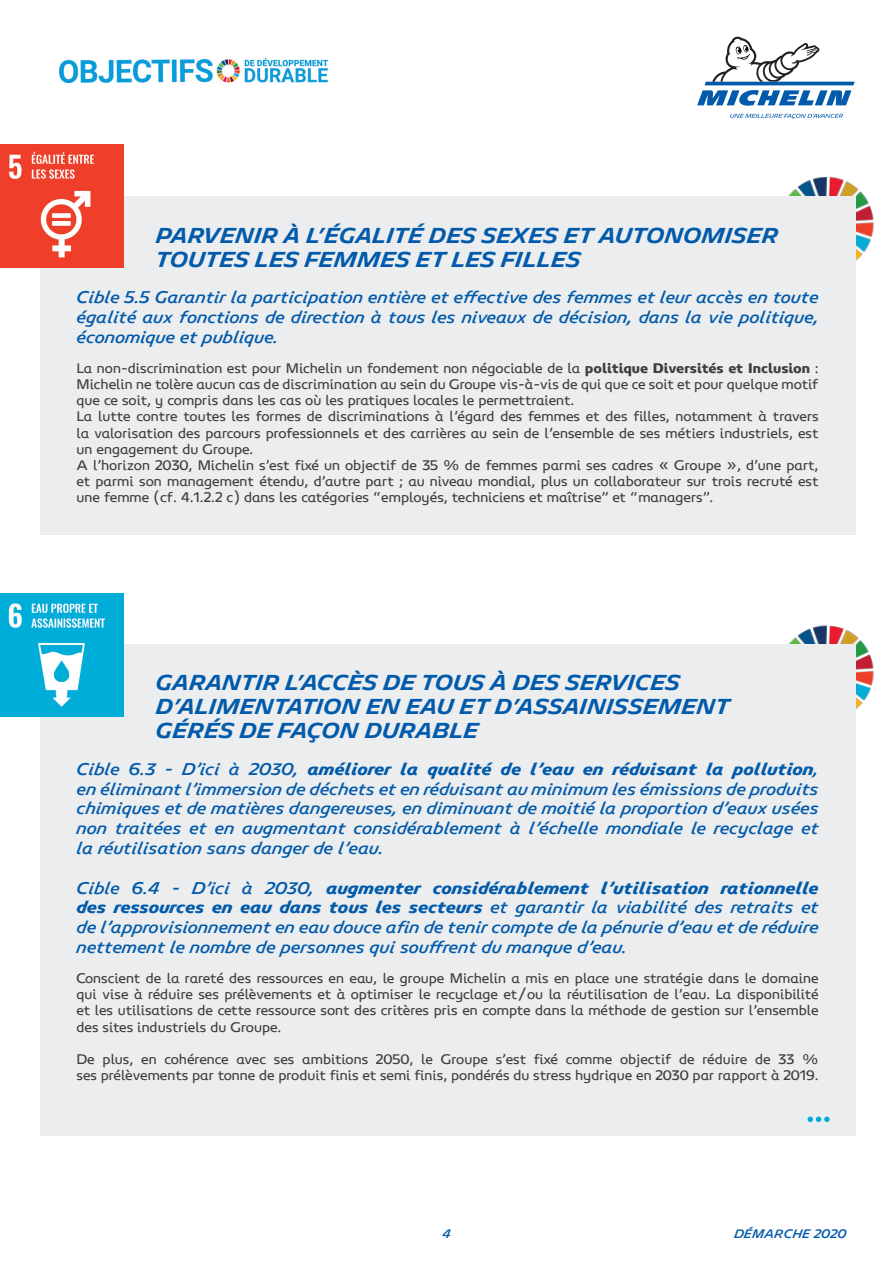
<style>
.page{position:relative;width:893px;height:1263px;background:#fff}
.page>*{position:absolute;margin:0;border:0;box-sizing:border-box;transform-origin:0 0}
.t1{font:600 21px/24px "Michelin Unit Titling";color:#015aaa;scale:.9 1}
.t2{font:italic 500 16.5px/19.8px "Michelin Unit Text";color:#015aaa;text-align:justify}
.t3{font:13.5px/16.2px "Michelin Unit Text";color:#3e3e3f}
.t4{font:italic 500 12px "Michelin Unit Text";color:#015aaa}
.s1{font-weight:700}
</style>
<div class="page">
<img style="left:788px;top:176px;width:86px;height:98px">
<img style="left:778px;top:625px;width:96px;height:97px">
<div style="left:40px;top:196px;width:815px;height:339px;background:#ebedef"></div>
<div style="left:40px;top:645px;width:815px;height:491px;background:#ebedef"></div>
<svg style="left:730px;top:114px;width:113px;height:5px"></svg>
<svg style="left:697px;top:37px;width:158px;height:69px"></svg>
<img style="left:0;top:145px;width:123px;height:123px">
<img style="left:0;top:593px;width:123px;height:123px">
<img style="left:59px;top:58px;width:269px;height:26px">
<svg style="left:807px;top:1116px;width:23px;height:6px"></svg>
<h1 class="t1" style="left:156px;top:224px;width:693px">PARVENIR À L’ÉGALITÉ DES SEXES ET AUTONOMISER<br>TOUTES LES FEMMES ET LES FILLES</h1>
<p class="t2" style="left:77px;top:287px;width:744px">Cible 5.5 Garantir la participation entière et effective des femmes et leur accès en toute égalité aux fonctions de direction à tous les niveaux de décision, dans la vie politique, économique et publique.</p>
<p class="t3" style="left:77px;top:360px;width:743px">La non-discrimination est pour Michelin un fondement non négociable de la <span class="s1">politique Diversités et Inclusion</span> :<br>Michelin ne tolère aucun cas de discrimination au sein du Groupe vis-à-vis de qui que ce soit et pour quelque motif que ce soit, y compris dans les cas où les pratiques locales le permettraient.<br>La lutte contre toutes les formes de discriminations à l’égard des femmes et des filles, notamment à travers la valorisation des parcours professionnels et des carrières au sein de l’ensemble de ses métiers industriels, est un engagement du Groupe.<br>A l’horizon 2030, Michelin s’est fixé un objectif de 35 % de femmes parmi ses cadres « Groupe », d’une part, et parmi son management étendu, d’autre part ; au niveau mondial, plus un collaborateur sur trois recruté est une femme (cf. 4.1.2.2 c) dans les catégories “employés, techniciens et maîtrise” et “managers”.</p>
<h1 class="t1" style="left:156px;top:671px;width:639px">GARANTIR L’ACCÈS DE TOUS À DES SERVICES<br>D’ALIMENTATION EN EAU ET D’ASSAINISSEMENT<br>GÉRÉS DE FAÇON DURABLE</h1>
<p class="t2" style="left:77px;top:759px;width:744px">Cible 6.3 - D’ici à 2030, <span class="s1">améliorer la qualité de l’eau en réduisant la pollution</span>, en éliminant l’immersion de déchets et en réduisant au minimum les émissions de produits chimiques et de matières dangereuses, en diminuant de moitié la proportion d’eaux usées non traitées et en augmentant considérablement à l’échelle mondiale le recyclage et la réutilisation sans danger de l’eau.</p>
<p class="t2" style="left:77px;top:878px;width:743px">Cible 6.4 - D’ici à 2030, <span class="s1">augmenter considérablement l’utilisation rationnelle des ressources en eau dans tous les secteurs</span> et garantir la viabilité des retraits et de l’approvisionnement en eau douce afin de tenir compte de la pénurie d’eau et de réduire nettement le nombre de personnes qui souffrent du manque d’eau.</p>
<p class="t3" style="left:77px;top:970px;width:743px;text-align:justify">Conscient de la rareté des ressources en eau, le groupe Michelin a mis en place une stratégie dans le domaine qui vise à réduire ses prélèvements et à optimiser le recyclage et/ou la réutilisation de l’eau. La disponibilité et les utilisations de cette ressource sont des critères pris en compte dans la méthode de gestion sur l’ensemble des sites industriels du Groupe.</p>
<p class="t3" style="left:77px;top:1051px;width:743px">De plus, en cohérence avec ses ambitions 2050, le Groupe s’est fixé comme objectif de réduire de 33 % ses prélèvements par tonne de produit finis et semi finis, pondérés du stress hydrique en 2030 par rapport à 2019.</p>
<p class="t4" style="left:442px;top:1226px;width:10px">4</p>
<p class="t4" style="left:734px;top:1226px;width:114px">DÉMARCHE 2020</p>
</div>
